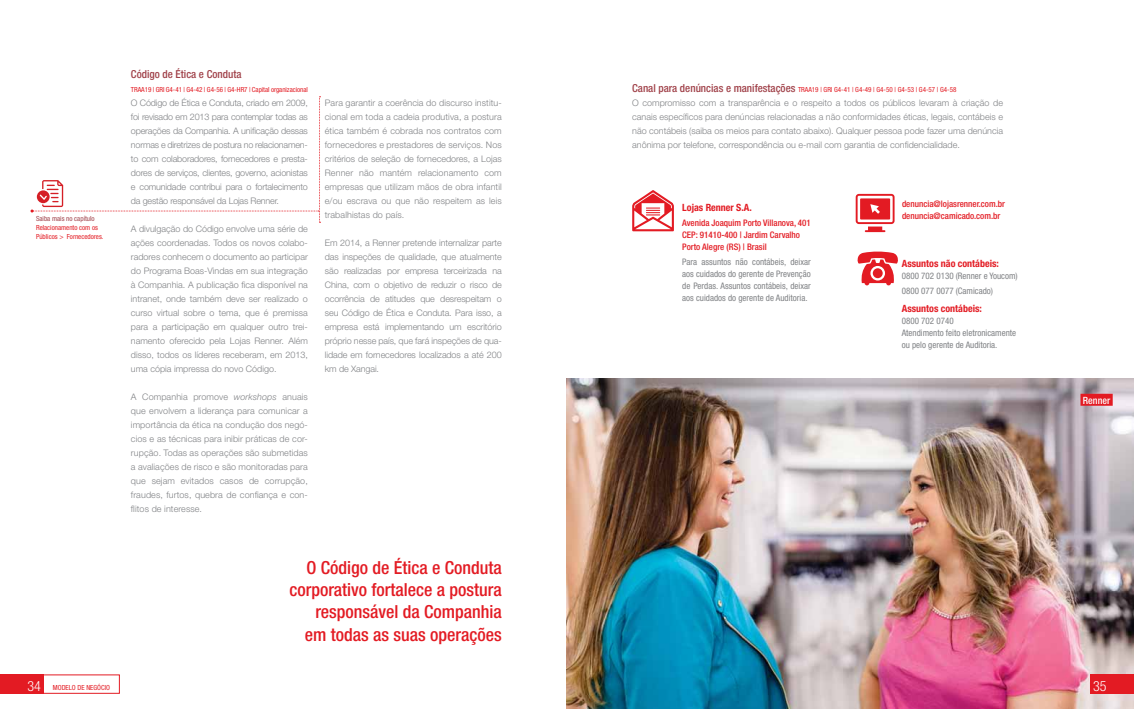
<style>
.page{position:relative;width:1134px;height:709px;background:#fff}
.page>*{position:absolute;margin:0;border:0;box-sizing:border-box;transform-origin:0 0}
.t1{font:500 condensed 18px/22px "Helvetica Neue LT Std";color:#e31b23;text-align:right}
.t2{font:300 condensed 14px "Helvetica Neue LT Std";color:#fff}
.t3{font:500 condensed 11px "Helvetica Neue LT Std";color:#a04149}
.t4{font:700 condensed 10px "Helvetica Neue LT Std";color:#e31b23}
.t5{font:500 condensed 10px "Helvetica Neue LT Std";color:#fff}
.t6{font:300 9px/14px "Helvetica Neue LT Std";color:#808285;text-align:justify}
.t7{font:condensed 9px/12px "Helvetica Neue LT Std";color:#808285}
.t8{font:500 condensed 9px/12px "Helvetica Neue LT Std";color:#e31b23}
.t9{font:condensed 7px/9px "Helvetica Neue LT Std";color:#e31b23}
.t10{font:condensed 7px "Helvetica Neue LT Std";color:#a04149}
.s1{font-style:italic}
.s2{font-weight:500;font-size:11px;color:#a04149}
.s3{font-weight:300;font-size:14px;color:#fff}
</style>
<div class="page">
<img style="left:567px;top:378px;width:567px;height:331px">
<svg style="left:31px;top:96px;width:290px;height:127px"></svg>
<hr style="left:865px;top:230px;width:20px;height:2px;background:#e31b23">
<svg style="left:856px;top:194px;width:38px;height:30px"></svg>
<div style="left:1080px;top:394px;width:33px;height:12px;background:#e31b23"></div>
<div style="left:1090px;top:674px;width:44px;height:19px;background:#e31b23"></div>
<div style="left:0;top:674px;width:43px;height:19px;background:#e31b23"></div>
<svg style="left:632px;top:190px;width:42px;height:41px"></svg>
<svg style="left:857px;top:251px;width:41px;height:34px"></svg>
<p class="t10" style="left:36px;top:214px;width:60px">Saiba mais no capítulo</p>
<p class="t9" style="left:36px;top:223px;width:69px">Relacionamento com os<br>Públicos &gt; Fornecedores.</p>
<p class="t3" style="left:131px;top:70px;width:112px">Código de Ética e Conduta</p>
<p class="t9" style="left:131px;top:85px;width:178px">TRAA19 | GRI G4-41 | G4-42 | G4-56 | G4-HR7 | Capital organizacional</p>
<p class="t6" style="left:131px;top:97px;width:178px">O Código de Ética e Conduta, criado em 2009, foi revisado em 2013 para contemplar todas as operações da Companhia. A unificação dessas normas e diretrizes de postura no relacionamen&shy;to com colaboradores, fornecedores e presta&shy;dores de serviços, clientes, governo, acionistas e comunidade contribui para o fortalecimento da gestão responsável da Lojas Renner.</p>
<p class="t6" style="left:131px;top:223px;width:178px">A divulgação do Código envolve uma série de ações coordenadas. Todos os novos colabo&shy;radores conhecem o documento ao participar do Programa Boas-Vindas em sua integração à Companhia. A publicação fica disponível na intranet, onde também deve ser realizado o curso virtual sobre o tema, que é premissa para a participação em qualquer outro trei&shy;namento oferecido pela Lojas Renner. Além disso, todos os líderes receberam, em 2013, uma cópia impressa do novo Código.</p>
<p class="t6" style="left:131px;top:391px;width:178px">A Companhia promove <span class="s1">workshops</span> anuais que envolvem a liderança para comunicar a importância da ética na condução dos negó&shy;cios e as técnicas para inibir práticas de cor&shy;rupção. Todas as operações são submetidas a avaliações de risco e são monitoradas para que sejam evitados casos de corrupção, fraudes, furtos, quebra de confiança e con&shy;flitos de interesse.</p>
<p class="t6" style="left:325px;top:97px;width:178px">Para garantir a coerência do discurso institu&shy;cional em toda a cadeia produtiva, a postura ética também é cobrada nos contratos com fornecedores e prestadores de serviços. Nos critérios de seleção de fornecedores, a Lojas Renner não mantém relacionamento com empresas que utilizam mãos de obra infantil e/ou escrava ou que não respeitem as leis trabalhistas do país.</p>
<p class="t6" style="left:325px;top:237px;width:178px">Em 2014, a Renner pretende internalizar parte das inspeções de qualidade, que atualmente são realizadas por empresa terceirizada na China, com o objetivo de reduzir o risco de ocorrência de atitudes que desrespeitam o seu Código de Ética e Conduta. Para isso, a empresa está implementando um escritório próprio nesse país, que fará inspeções de qua&shy;lidade em fornecedores localizados a até 200 km de Xangai.</p>
<h1 class="t1" style="left:289px;top:559px;width:214px">O Código de Ética e Conduta corporativo fortalece a postura responsável da Companhia em todas as suas operações</h1>
<p class="t9" style="left:632px;top:85px;width:326px"><span class="s2">Canal para denúncias e manifestações</span> TRAA19 | GRI G4-41 | G4-49 | G4-50 | G4-53 | G4-57 | G4-58</p>
<p class="t6" style="left:632px;top:97px;width:372px">O compromisso com a transparência e o respeito a todos os públicos levaram à criação de canais específicos para denúncias relacionadas a não conformidades éticas, legais, contábeis e não contábeis (saiba os meios para contato abaixo). Qualquer pessoa pode fazer uma denúncia anônima por telefone, correspondência ou e-mail com garantia de confidencialidade.</p>
<p class="t4" style="left:682px;top:204px;width:71px">Lojas Renner S.A.</p>
<p class="t8" style="left:682px;top:218px;width:130px">Avenida Joaquim Porto Villanova, 401<br>CEP: 91410-400 | Jardim Carvalho<br>Porto Alegre (RS) | Brasil</p>
<p class="t7" style="left:682px;top:255px;width:130px;text-align:justify">Para assuntos não contábeis, deixar aos cuidados do gerente de Prevenção de Perdas. Assuntos contábeis, deixar aos cuidados do gerente de Auditoria.</p>
<p class="t8" style="left:902px;top:199px;width:105px">denuncia@lojasrenner.com.br denuncia@camicado.com.br</p>
<p class="t4" style="left:902px;top:260px;width:99px">Assuntos não contábeis:</p>
<p class="t7" style="left:902px;top:269px;width:117px;line-height:14.8px">0800 702 0130 (Renner e Youcom)<br>0800 077 0077 (Camicado)</p>
<p class="t4" style="left:902px;top:305px;width:82px">Assuntos contábeis:</p>
<p class="t7" style="left:902px;top:315px;width:116px">0800 702 0740<br>Atendimento feito eletronicamente ou pelo gerente de Auditoria.</p>
<p class="t5" style="left:1083px;top:396px;width:29px">Renner</p>
<p class="t9" style="left:27px;top:683px;width:84px"><span class="s3">34</span> MODELO DE NEGÓCIO</p>
<h2 class="t2" style="left:1093px;top:681px;width:15px">35</h2>
</div>
